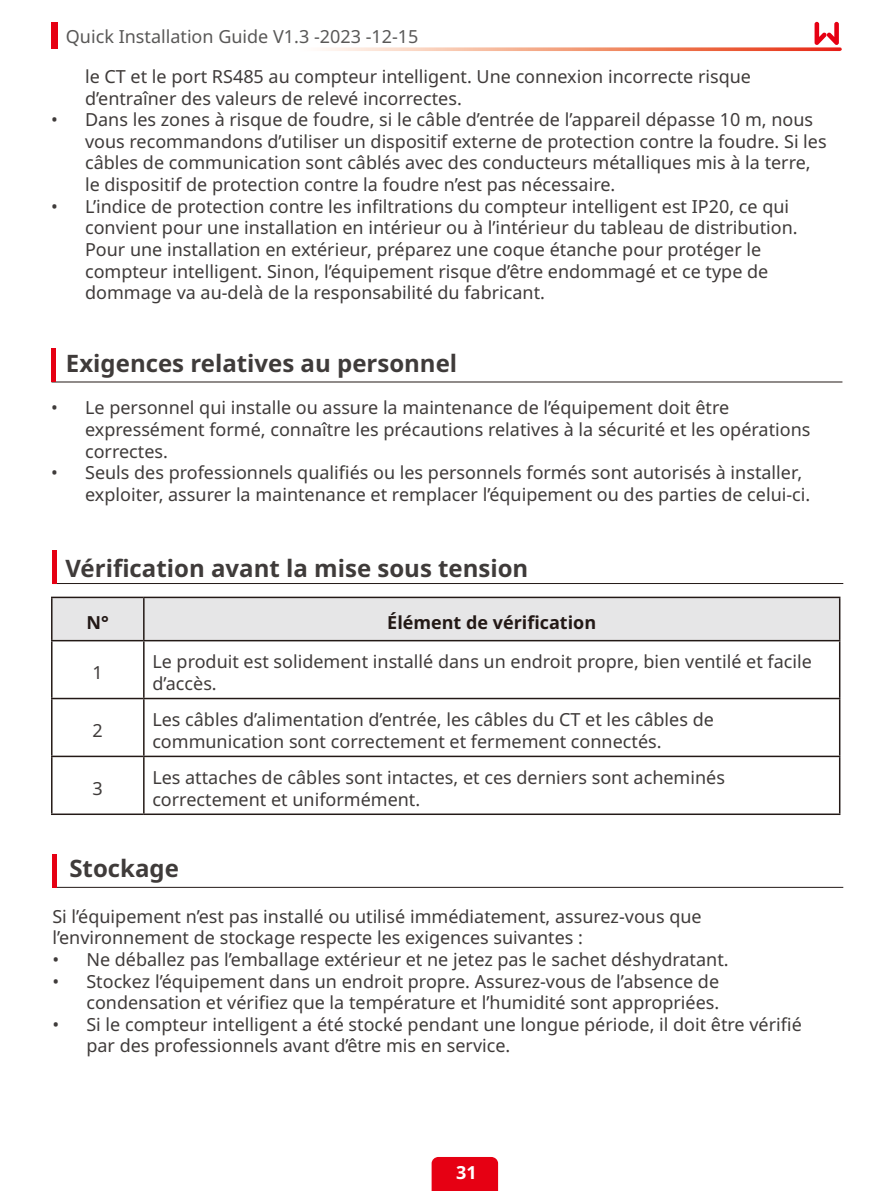
<style>
.page{position:relative;width:893px;height:1191px;background:#fff}
.page>*{position:absolute;margin:0;border:0;box-sizing:border-box;transform-origin:0 0}
.t1{font:700 24px "Noto Sans";color:#3f3b3a}
.t2{font:18px/21.6px "Noto Sans";color:#3f3b3a}
.t3{font:18px "Noto Sans";color:#595857}
.t4{font:700 18px "Noto Sans";color:#231916}
.t5{font:700 18px "Noto Sans";color:#fff}
</style>
<div class="page">
<div style="left:432px;top:1157px;width:66px;height:34px;background:#e60013"></div>
<svg style="left:322px;top:47px;width:518px;height:4px;background:#f3a088"></svg>
<svg style="left:814px;top:22px;width:25px;height:23px"></svg>
<div style="left:52px;top:22px;width:6px;height:27px;background:#e60013"></div>
<hr style="left:52px;top:887px;width:791px;height:1px;background:#231916">
<div style="left:52px;top:853px;width:5px;height:34px;background:#e60013"></div>
<hr style="left:52px;top:583px;width:791px;height:1px;background:#231916">
<div style="left:52px;top:550px;width:5px;height:33px;background:#e60013"></div>
<div style="left:53px;top:598px;width:786px;height:42px;background:#e6e6e7"></div>
<hr style="left:51px;top:596px;width:93px;height:2px;background:#231916">
<hr style="left:51px;top:598px;width:2px;height:42px;background:#231916">
<hr style="left:144px;top:596px;width:696px;height:2px;background:#231916">
<hr style="left:839px;top:598px;width:1px;height:42px;background:#231916">
<hr style="left:51px;top:641px;width:2px;height:57px;background:#231916">
<hr style="left:143px;top:641px;width:2px;height:57px;background:#231916">
<hr style="left:839px;top:641px;width:1px;height:57px;background:#231916">
<hr style="left:51px;top:698px;width:93px;height:1px;background:#231916">
<hr style="left:51px;top:699px;width:2px;height:56px;background:#231916">
<hr style="left:144px;top:698px;width:696px;height:1px;background:#231916">
<hr style="left:143px;top:699px;width:2px;height:56px;background:#231916">
<hr style="left:839px;top:699px;width:1px;height:56px;background:#231916">
<hr style="left:51px;top:755px;width:93px;height:2px;background:#231916">
<hr style="left:51px;top:757px;width:2px;height:56px;background:#231916">
<hr style="left:144px;top:755px;width:696px;height:2px;background:#231916">
<hr style="left:143px;top:757px;width:2px;height:56px;background:#231916">
<hr style="left:839px;top:757px;width:1px;height:56px;background:#231916">
<hr style="left:51px;top:813px;width:93px;height:2px;background:#231916">
<hr style="left:144px;top:813px;width:696px;height:2px;background:#231916">
<hr style="left:143px;top:598px;width:2px;height:42px;background:#231916">
<hr style="left:51px;top:640px;width:93px;height:1px;background:#231916">
<hr style="left:144px;top:640px;width:696px;height:1px;background:#231916">
<hr style="left:52px;top:381px;width:790px;height:1px;background:#231916">
<hr style="left:52px;top:348px;width:4px;height:34px;background:#e60013">
<p class="t3" style="left:66px;top:23px;width:354px">Quick Installation Guide V1.3 -2023 -12-15</p>
<p class="t2" style="left:85px;top:66px;width:667px">le CT et le port RS485 au compteur intelligent. Une connexion incorrecte risque d’entraîner des valeurs de relevé incorrectes.</p>
<p class="t2" style="left:85px;top:109px;width:743px;text-indent:-34px">• Dans les zones à risque de foudre, si le câble d’entrée de l’appareil dépasse 10 m, nous vous recommandons d’utiliser un dispositif externe de protection contre la foudre. Si les câbles de communication sont câblés avec des conducteurs métalliques mis à la terre, le dispositif de protection contre la foudre n’est pas nécessaire.</p>
<p class="t2" style="left:85px;top:196px;width:714px;text-indent:-34px">• L’indice de protection contre les infiltrations du compteur intelligent est IP20, ce qui convient pour une installation en intérieur ou à l’intérieur du tableau de distribution.<br>Pour une installation en extérieur, préparez une coque étanche pour protéger le compteur intelligent. Sinon, l’équipement risque d’être endommagé et ce type de dommage va au-delà de la responsabilité du fabricant.</p>
<h1 class="t1" style="left:66px;top:346px;width:393px">Exigences relatives au personnel</h1>
<p class="t2" style="left:85px;top:397px;width:727px;text-indent:-34px">• Le personnel qui installe ou assure la maintenance de l’équipement doit être expressément formé, connaître les précautions relatives à la sécurité et les opérations correctes.</p>
<p class="t2" style="left:85px;top:462px;width:727px;text-indent:-34px">• Seuls des professionnels qualifiés ou les personnels formés sont autorisés à installer, exploiter, assurer la maintenance et remplacer l’équipement ou des parties de celui-ci.</p>
<h1 class="t1" style="left:65px;top:552px;width:464px">Vérification avant la mise sous tension</h1>
<p class="t4" style="left:87px;top:609px;width:24px">N°</p>
<p class="t4" style="left:387px;top:609px;width:210px">Élément de vérification</p>
<p class="t2" style="left:93px;top:662px;width:12px">1</p>
<p class="t2" style="left:152px;top:651px;width:661px">Le produit est solidement installé dans un endroit propre, bien ventilé et facile d’accès.</p>
<p class="t2" style="left:93px;top:720px;width:12px">2</p>
<p class="t2" style="left:152px;top:709px;width:563px">Les câbles d’alimentation d’entrée, les câbles du CT et les câbles de communication sont correctement et fermement connectés.</p>
<p class="t2" style="left:93px;top:778px;width:12px">3</p>
<p class="t2" style="left:152px;top:767px;width:574px">Les attaches de câbles sont intactes, et ces derniers sont acheminés correctement et uniformément.</p>
<h1 class="t1" style="left:69px;top:851px;width:111px">Stockage</h1>
<p class="t2" style="left:52px;top:905px;width:651px">Si l’équipement n’est pas installé ou utilisé immédiatement, assurez-vous que l’environnement de stockage respecte les exigences suivantes :</p>
<p class="t2" style="left:52px;top:949px;width:678px">• Ne déballez pas l’emballage extérieur et ne jetez pas le sachet déshydratant.</p>
<p class="t2" style="left:52px;top:970px;width:668px;text-align:right">• Stockez l’équipement dans un endroit propre. Assurez-vous de l’absence de condensation et vérifiez que la température et l’humidité sont appropriées.</p>
<p class="t2" style="left:86px;top:1013px;width:717px;text-indent:-34px">• Si le compteur intelligent a été stocké pendant une longue période, il doit être vérifié par des professionnels avant d’être mis en service.</p>
<p class="t5" style="left:456px;top:1159px;width:22px">31</p>
</div>
